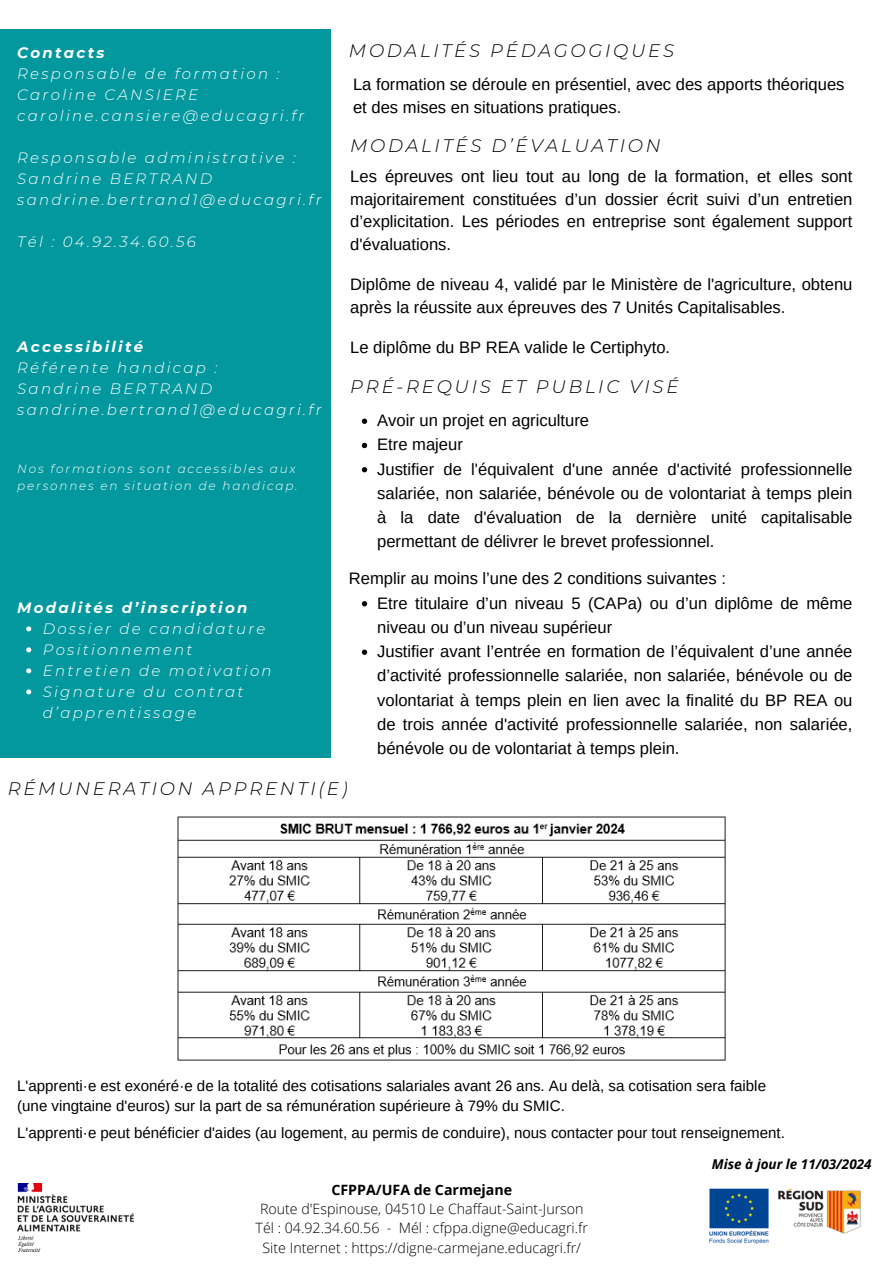
<style>
.page{position:relative;width:894px;height:1264px;background:#fff}
.page>*{position:absolute;margin:0;border:0;box-sizing:border-box;transform-origin:0 0}
.t1{font:italic 300 18.15px "Montserrat";letter-spacing:.15em;color:#000}
.t2{font:16.65px/24.2px "Arimo";color:#000;text-align:justify}
.t3{font:italic 300 15px/21px "Montserrat";letter-spacing:.15em;color:#fff}
.t4{font:15px/20.2px "Arimo";color:#000}
.t5{font:italic 700 15px "Montserrat";letter-spacing:.15em;color:#fff}
.t6{font:300 14.25px/19.2px "Open Sans";color:#000;text-align:center}
.t7{font:italic 700 13.5px "Open Sans";color:#000}
.t8{font:italic 300 12px/17px "Montserrat";letter-spacing:.15em;color:#fff}
.s1{font-weight:700}
</style>
<div class="page">
<div style="left:0;top:29px;width:330px;height:729px;background:#03989e"></div>
<img style="left:709px;top:1188px;width:152px;height:56px">
<img style="left:17px;top:1183px;width:117px;height:68px">
<img style="left:177px;top:816px;width:549px;height:245px">
<svg style="left:362px;top:418px;width:5px;height:6px"></svg>
<svg style="left:362px;top:443px;width:5px;height:5px"></svg>
<svg style="left:362px;top:467px;width:5px;height:5px"></svg>
<svg style="left:362px;top:601px;width:5px;height:5px"></svg>
<svg style="left:362px;top:649px;width:5px;height:6px"></svg>
<svg style="left:26px;top:626px;width:5px;height:5px"></svg>
<svg style="left:26px;top:647px;width:5px;height:5px"></svg>
<svg style="left:26px;top:668px;width:5px;height:5px"></svg>
<svg style="left:26px;top:689px;width:5px;height:5px"></svg>
<h1 class="t3" style="left:17px;top:42px;width:289px"><span class="s1">Contacts<br></span>Responsable de formation :<br>Caroline CANSIERE caroline.cansiere@educagri.fr</h1>
<h2 class="t3" style="left:17px;top:147px;width:306px">Responsable administrative :<br>Sandrine BERTRAND sandrine.bertrand1@educagri.fr</h2>
<h1 class="t3" style="left:17px;top:231px;width:180px">Tél : 04.92.34.60.56</h1>
<h2 class="t3" style="left:17px;top:336px;width:306px"><span class="s1">Accessibilité<br></span>Référente handicap :<br>Sandrine BERTRAND sandrine.bertrand1@educagri.fr</h2>
<h2 class="t8" style="left:17px;top:460px;width:282px">Nos formations sont accessibles aux personnes en situation de handicap.</h2>
<h2 class="t5" style="left:17px;top:599px;width:232px">Modalités d’inscription</h2>
<h1 class="t3" style="left:43px;top:618px;width:224px">Dossier de candidature</h1>
<p class="t3" style="left:43px;top:639px;width:151px">Positionnement</p>
<p class="t3" style="left:43px;top:660px;width:230px">Entretien de motivation</p>
<p class="t3" style="left:43px;top:681px;width:202px">Signature du contrat d’apprentissage</p>
<h4 class="t1" style="left:349px;top:40px;width:326px">MODALITÉS PÉDAGOGIQUES</h4>
<p class="t2" style="left:353px;top:73px;width:493px;line-height:22.5px">La formation se déroule en présentiel, avec des apports théoriques et des mises en situations pratiques.</p>
<h5 class="t1" style="left:350px;top:134px;width:311px">MODALITÉS D’ÉVALUATION</h5>
<h1 class="t2" style="left:350px;top:165px;width:503px;line-height:22.5px">Les épreuves ont lieu tout au long de la formation, et elles sont majoritairement constituées d’un dossier écrit suivi d’un entretien d’explicitation. Les périodes en entreprise sont également support d'évaluations.</h1>
<p class="t2" style="left:350px;top:273px;width:503px;line-height:22.5px">Diplôme de niveau 4, validé par le Ministère de l'agriculture, obtenu après la réussite aux épreuves des 7 Unités Capitalisables.</p>
<h4 class="t2" style="left:350px;top:335px;width:321px">Le diplôme du BP REA valide le Certiphyto.</h4>
<h2 class="t1" style="left:350px;top:375px;width:329px">PRÉ-REQUIS ET PUBLIC VISÉ</h2>
<h4 class="t2" style="left:377px;top:408px;width:213px">Avoir un projet en agriculture</h4>
<p class="t2" style="left:377px;top:432px;width:87px">Etre majeur</p>
<h3 class="t2" style="left:377px;top:457px;width:476px">Justifier de l'équivalent d'une année d'activité professionnelle salariée, non salariée, bénévole ou de volontariat à temps plein à la date d'évaluation de la dernière unité capitalisable permettant de délivrer le brevet professionnel.</h3>
<p class="t2" style="left:349px;top:566px;width:378px">Remplir au moins l’une des 2 conditions suivantes :</p>
<p class="t2" style="left:377px;top:591px;width:476px">Etre titulaire d’un niveau 5 (CAPa) ou d’un diplôme de même niveau ou d’un niveau supérieur</p>
<p class="t2" style="left:377px;top:639px;width:476px">Justifier avant l’entrée en formation de l’équivalent d’une année d’activité professionnelle salariée, non salariée, bénévole ou de volontariat à temps plein en lien avec la finalité du BP REA ou de trois année d'activité professionnelle salariée, non salariée, bénévole ou de volontariat à temps plein.</p>
<p class="t1" style="left:8px;top:777px;width:341px">RÉMUNERATION APPRENTI(E)</p>
<p class="t4" style="left:17px;top:1075px;width:750px">L'apprenti·e est exonéré·e de la totalité des cotisations salariales avant 26 ans. Au delà, sa cotisation sera faible (une vingtaine d'euros) sur la part de sa rémunération supérieure à 79% du SMIC.</p>
<h4 class="t4" style="left:17px;top:1122px;width:768px">L'apprenti·e peut bénéficier d'aides (au logement, au permis de conduire), nous contacter pour tout renseignement.</h4>
<p class="t6" style="left:255px;top:1179px;width:334px"><span class="s1">CFPPA/UFA de Carmejane<br></span>Route d'Espinouse, 04510 Le Chaffaut-Saint-Jurson Tél : 04.92.34.60.56 - Mél : cfppa.digne@educagri.fr Site Internet : https://digne-carmejane.educagri.fr/</p>
<p class="t7" style="left:711px;top:1154px;width:161px">Mise à jour le 11/03/2024</p>
</div>
